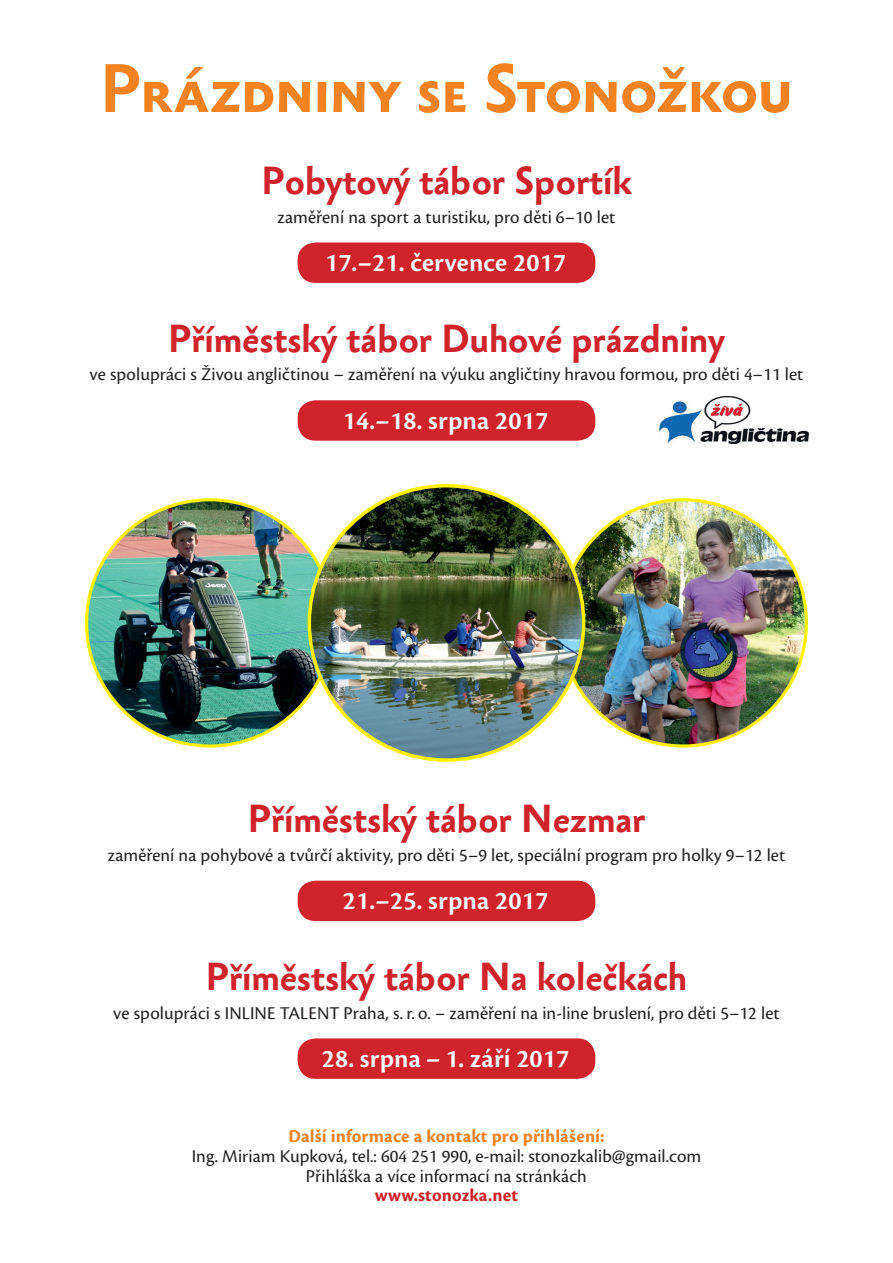
<style>
.page{position:relative;width:893px;height:1263px;background:#fff}
.page>*{position:absolute;margin:0;border:0;box-sizing:border-box;transform-origin:0 0}
.t1{font:700 63px "Sebastian Text Pro";letter-spacing:-.005em;color:#f58220}
.t2{font:700 36px "Sebastian Text Pro";color:#d1232a}
.t3{font:600 27px "Cronos Pro";letter-spacing:.005em;color:#fff}
.t4{font:18.75px/19.8px "Cronos Pro";letter-spacing:.005em;color:#231f20;text-align:center}
.t5{font:700 18.75px "Cronos Pro";letter-spacing:.005em;color:#f58220}
.t6{font:700 18.75px "Cronos Pro";letter-spacing:.005em;color:#d1232a}
</style>
<div class="page">
<div style="left:298px;top:243px;width:297px;height:40px;background:#d1232a;border-radius:18px"></div>
<img style="left:87px;top:500px;width:246px;height:246px;border-radius:50%">
<img style="left:560px;top:500px;width:246px;height:245px;border-radius:50%">
<img style="left:309px;top:487px;width:275px;height:273px;border-radius:50%">
<div style="left:298px;top:881px;width:297px;height:40px;background:#d1232a;border-radius:18px"></div>
<div style="left:298px;top:400px;width:297px;height:41px;background:#d1232a;border-radius:18px"></div>
<div style="left:298px;top:1038px;width:297px;height:41px;background:#d1232a;border-radius:18px"></div>
<img style="left:659px;top:396px;width:149px;height:48px">
<h1 class="t1" style="left:100px;top:53px;width:694px">Prázdniny se Stonožkou</h1>
<h2 class="t2" style="left:261px;top:160px;width:372px">Pobytový tábor Sportík</h2>
<p class="t4" style="left:278px;top:208px;width:339px">zaměření na sport a turistiku, pro děti 6–10 let</p>
<h3 class="t3" style="left:325px;top:246px;width:243px">17.–21. července 2017</h3>
<h2 class="t2" style="left:168px;top:318px;width:559px">Příměstský tábor Duhové prázdniny</h2>
<p class="t4" style="left:90px;top:366px;width:715px">ve spolupráci s Živou angličtinou – zaměření na výuku angličtiny hravou formou, pro děti 4–11 let</p>
<h3 class="t3" style="left:343px;top:404px;width:207px">14.–18. srpna 2017</h3>
<h2 class="t2" style="left:248px;top:798px;width:399px">Příměstský tábor Nezmar</h2>
<p class="t4" style="left:108px;top:846px;width:679px">zaměření na pohybové a tvůrčí aktivity, pro děti 5–9 let, speciální program pro holky 9–12 let</p>
<h3 class="t3" style="left:343px;top:884px;width:207px">21.–25. srpna 2017</h3>
<h2 class="t2" style="left:206px;top:956px;width:483px">Příměstský tábor Na kolečkách</h2>
<p class="t4" style="left:113px;top:1004px;width:668px">ve spolupráci s INLINE TALENT Praha, s. r. o. – zaměření na in-line bruslení, pro děti 5–12 let</p>
<h3 class="t3" style="left:322px;top:1042px;width:249px">28. srpna – 1. září 2017</h3>
<p class="t5" style="left:288px;top:1124px;width:317px">Další informace a kontakt pro přihlášení:</p>
<p class="t4" style="left:192px;top:1147px;width:511px">Ing. Miriam Kupková, tel.: 604 251 990, e-mail: stonozkalib@gmail.com<br>Přihláška a více informací na stránkách</p>
<p class="t6" style="left:375px;top:1184px;width:145px">www.stonozka.net</p>
</div>
